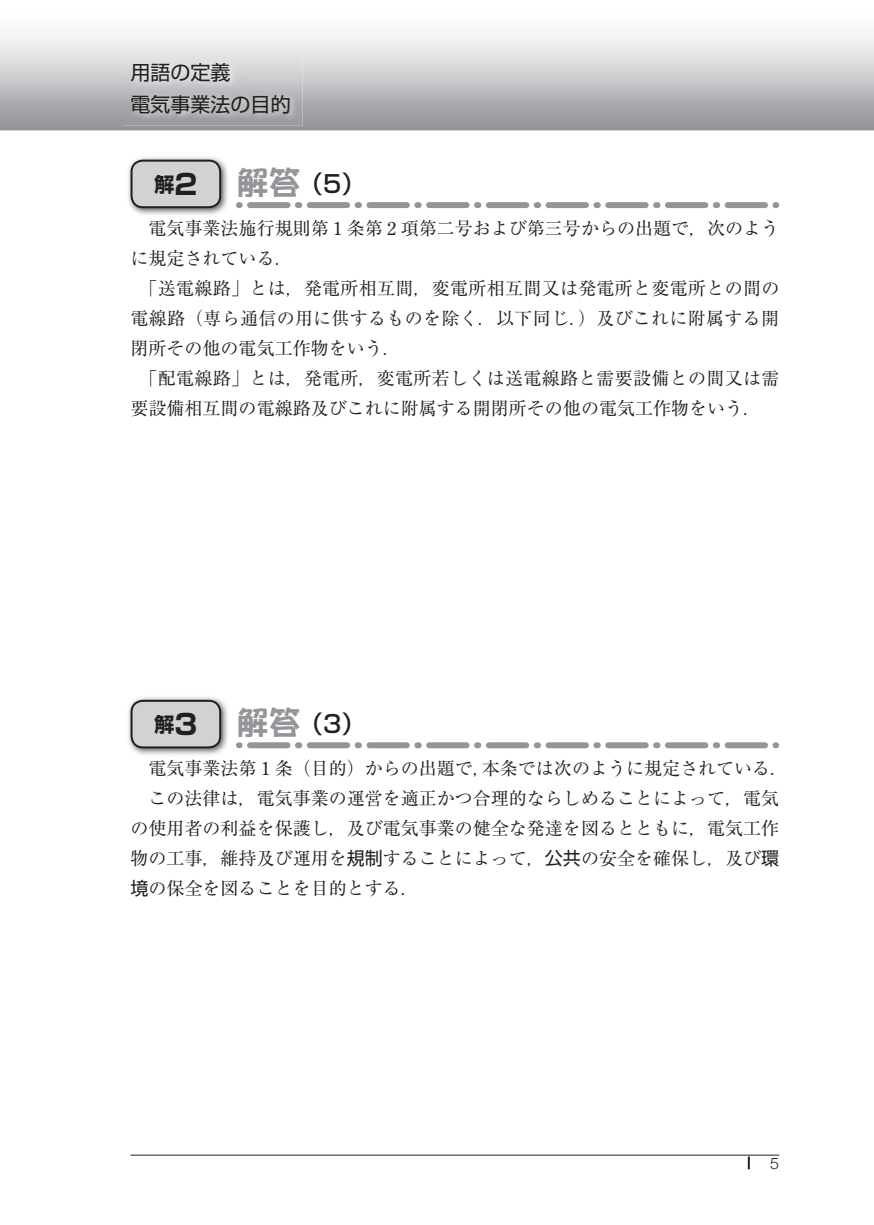
<style>
.page{position:relative;width:874px;height:1225px;background:#fff}
.page>*{position:absolute;margin:0;border:0;box-sizing:border-box;transform-origin:0 0}
.t1{font:500 24px "Shin Go Pro";color:#231f20}
.t2{font:20px/32px "Shin Go Pro";color:#231f20}
.t3{font:18px/30px "Ryumin Pro";color:#231f20}
.t4{font:300 16px "Helvetica Neue";color:#231f20}
.s1{font-weight:700;font-size:20px}
.s2{font-weight:700;font-size:28px}
.s3{font-family:"DFPOP1 Std W9";font-weight:400;font-size:32px;color:#939598}
.s4{font-family:"Den Ver 2"}
.s5{font-family:"Shin Go Pro"}
</style>
<div class="page">
<hr style="left:130px;top:1154px;width:648px;height:1px;background:#231f20">
<svg style="left:747px;top:1156px;width:2px;height:13px"></svg>
<img style="left:128px;top:60px;width:170px;height:61px">
<img style="left:128px;top:157px;width:100px;height:58px">
<div style="left:131px;top:161px;width:89px;height:46px;background:#d1d2d4;border-radius:11px"></div>
<div style="left:130px;top:160px;width:91px;height:48px;border:2px solid #231f20;border-radius:11px"></div>
<svg style="left:250px;top:202px;width:518px;height:6px"></svg>
<img style="left:128px;top:697px;width:100px;height:58px">
<div style="left:131px;top:701px;width:89px;height:46px;background:#d1d2d4;border-radius:11px"></div>
<div style="left:130px;top:700px;width:91px;height:48px;border:2px solid #231f20;border-radius:11px"></div>
<svg style="left:250px;top:742px;width:518px;height:6px"></svg>
<p class="t2" style="left:130px;top:53px;width:161px">用語の定義<br>電気事業法の目的</p>
<h1 class="t1" style="left:154px;top:164px;width:212px"><span class="s1">解</span><span class="s2">2</span> <span class="s3">解答</span>（5）</h1>
<p class="t3" style="left:130px;top:212px;width:650px">　電気事業法施行規則第 <span class="s4">1</span> 条第 <span class="s4">2</span> 項第二号および第三号からの出題で，次のように規定されている．<br>　「送電線路」とは，発電所相互間，変電所相互間又は発電所と変電所との間の電線路（専ら通信の用に供するものを除く．以下同じ．）及びこれに附属する開閉所その他の電気工作物をいう．<br>　「配電線路」とは，発電所，変電所若しくは送電線路と需要設備との間又は需要設備相互間の電線路及びこれに附属する開閉所その他の電気工作物をいう．</p>
<h1 class="t1" style="left:154px;top:704px;width:212px"><span class="s1">解</span><span class="s2">3</span> <span class="s3">解答</span>（3）</h1>
<p class="t3" style="left:130px;top:752px;width:659px">　電気事業法第 <span class="s4">1</span> 条（目的）からの出題で，本条では次のように規定されている．　この法律は，電気事業の運営を適正かつ合理的ならしめることによって，電気の使用者の利益を保護し，及び電気事業の健全な発達を図るとともに，電気工作物の工事，維持及び運用を<span class="s5">規制</span>することによって，<span class="s5">公共</span>の安全を確保し，及び<span class="s5">環境</span>の保全を図ることを目的とする．</p>
<p class="t4" style="left:769px;top:1150px;width:10px">5</p>
</div>
